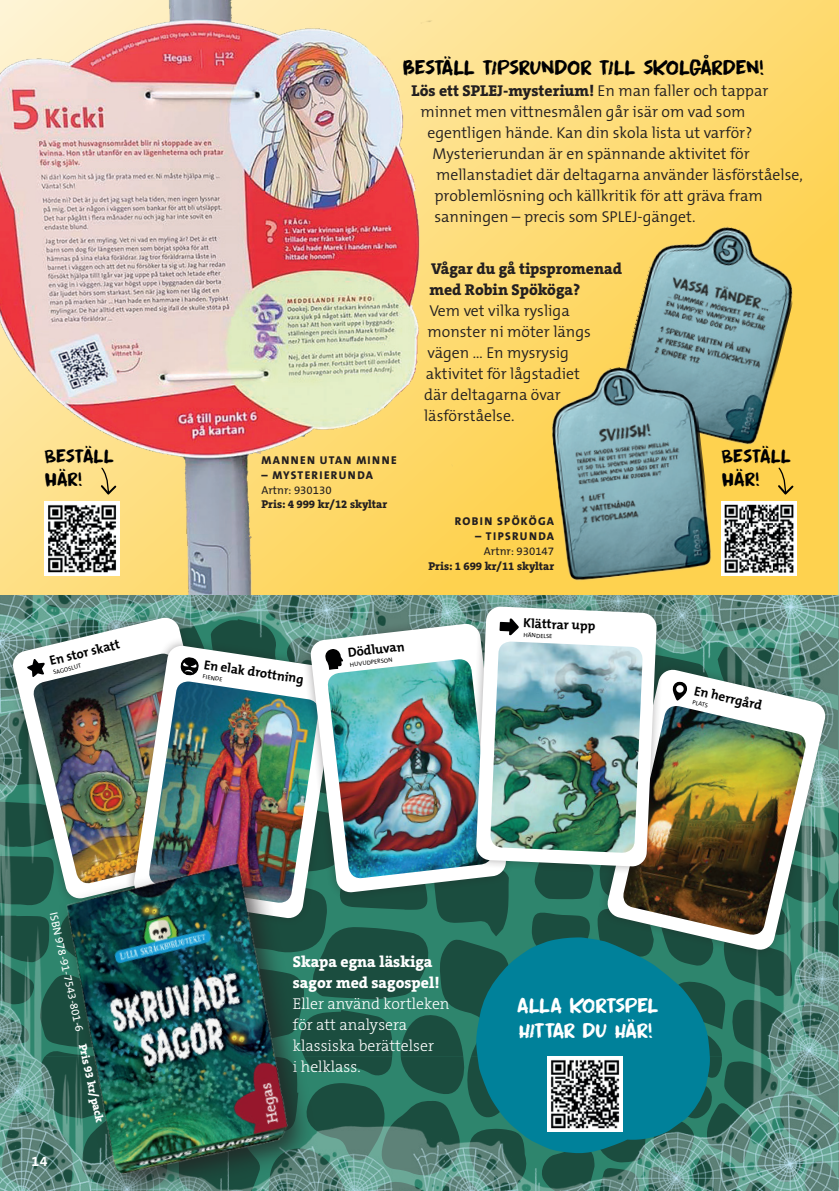
<style>
.page{position:relative;width:839px;height:1191px;background:#fff}
.page>*{position:absolute;margin:0;border:0;box-sizing:border-box;transform-origin:0 0}
.t1{font:21px "Apex Brush";letter-spacing:-.02em;color:#000002}
.t2{font:21px/25.2px "Apex Brush";letter-spacing:-.03em;color:#fff}
.t3{font:19.25px/23.1px "Apex Brush";letter-spacing:-.01em;color:#000002}
.t4{font:300 15.75px/21px "The Mix B W4";color:#231f20}
.t5{font:800 15.75px/21px "The Serif C5";color:#231f20}
.t6{font:300 15.75px/21px "The Serif C5";color:#fff}
.t7{font:800 15.75px/21px "The Serif C5";color:#fff}
.t8{font:700 14px "The Mix B W7";color:#fff}
.t9{font:700 13.3px "The Mix B W7";color:#000001}
.t10{font:700 13.12px "The Mix B W7";color:#000001}
.t11{font:800 11.38px "The Mix B W8";letter-spacing:.115em;color:#231f20}
.t12{font:800 11.38px "The Serif C5";color:#231f20}
.t13{font:11.38px "The Mix B W5 Plain";color:#fff}
.t14{font:11.38px "The Mix B W5 Plain";color:#231f20}
.t15{font:6.12px "The Mix B W5 Plain";color:#000001}
.s1{font-family:"The Mix B W4";font-weight:300}
.s2{font-family:"The Serif C5";font-weight:800}
</style>
<div class="page">
<svg style="left:452px;top:0;width:386px;height:595px;background:#feda70"></svg>
<hr style="left:838px;top:0;width:1px;height:595px;background:#c6df92">
<div style="left:681px;top:309px;width:157px;height:286px;background:#fed24f"></div>
<img style="left:0;top:0;width:452px;height:595px">
<img style="left:0;top:595px;width:837px;height:596px">
<img style="left:490px;top:641px;width:153px;height:212px">
<img style="left:45px;top:501px;width:74px;height:74px">
<svg style="left:99px;top:466px;width:19px;height:30px"></svg>
<img style="left:721px;top:501px;width:75px;height:74px">
<svg style="left:776px;top:466px;width:19px;height:30px"></svg>
<img style="left:613px;top:211px;width:193px;height:238px">
<img style="left:545px;top:359px;width:169px;height:224px">
<svg style="left:476px;top:937px;width:234px;height:217px;background:#0b7a89"></svg>
<img style="left:547px;top:1056px;width:75px;height:75px">
<img style="left:22px;top:841px;width:311px;height:350px">
<h1 class="t1" style="left:403px;top:54px;width:363px">BESTÄLL TIPSRUNDOR TILL SKOLGÅRDEN!</h1>
<p class="t5" style="left:411px;top:80px;width:358px">Lös ett SPLEJ-mysterium! <span class="s1">En man faller och tappar</span></p>
<p class="t4" style="left:420px;top:101px;width:326px">minnet men vittnesmålen går isär om vad som</p>
<p class="t4" style="left:427px;top:122px;width:326px">egentligen hände. Kan din skola lista ut varför?</p>
<p class="t4" style="left:432px;top:143px;width:318px">Mysterierundan är en spännande aktivitet för</p>
<p class="t4" style="left:436px;top:164px;width:368px">mellanstadiet där deltagarna använder läsförståelse,</p>
<p class="t4" style="left:434px;top:185px;width:330px">problemlösning och källkritik för att gräva fram</p>
<p class="t4" style="left:434px;top:206px;width:262px">sanningen – precis som SPLEJ-gänget.</p>
<p class="t5" style="left:429px;top:259px;width:194px">Vågar du gå tipspromenad med Robin Spököga?</p>
<p class="t4" style="left:424px;top:301px;width:168px;text-indent:5px">Vem vet vilka rysliga monster ni möter längs vägen ... En mysrysig aktivitet för lågstadiet där deltagarna övar läsförståelse.</p>
<p class="t3" style="left:45px;top:444px;width:71px">BESTÄLL<br>HÄR!</p>
<p class="t3" style="left:721px;top:444px;width:71px">BESTÄLL<br>HÄR!</p>
<p class="t11" style="left:261px;top:453px;width:137px">MANNEN UTAN MINNE</p>
<p class="t11" style="left:261px;top:467px;width:113px">– MYSTERIERUNDA</p>
<p class="t14" style="left:261px;top:482px;width:72px">Artnr: 930130</p>
<p class="t12" style="left:261px;top:497px;width:127px">Pris: 4 999 kr/12 skyltar</p>
<p class="t9" style="left:48px;top:652px;width:73px;rotate:-13deg">En stor skatt</p>
<p class="t15" style="left:52px;top:668px;width:30px;rotate:-14deg">SAGOSLUT</p>
<p class="t13" style="left:60px;top:910px;width:217px;rotate:77deg">ISBN 978-91-7543-801-6 <span class="s2">Pris 93 kr/pack</span></p>
<p class="t8" style="left:32px;top:1152px;width:18px">14</p>
<p class="t9" style="left:347px;top:644px;width:58px;rotate:-7deg">Dödluvan</p>
<p class="t10" style="left:205px;top:655px;width:102px;rotate:9deg">En elak drottning</p>
<p class="t15" style="left:349px;top:660px;width:44px;rotate:-6deg">HUVUDPERSON</p>
<p class="t15" style="left:203px;top:672px;width:21px;rotate:9deg">FIENDE</p>
<p class="t11" style="left:454px;top:514px;width:101px">ROBIN SPÖKÖGA</p>
<p class="t11" style="left:475px;top:529px;width:80px">– TIPSRUNDA</p>
<p class="t14" style="left:484px;top:544px;width:72px">Artnr: 930147</p>
<p class="t12" style="left:428px;top:559px;width:127px">Pris: 1 699 kr/11 skyltar</p>
<p class="t9" style="left:523px;top:614px;width:74px;rotate:3deg">Klättrar upp</p>
<p class="t15" style="left:523px;top:631px;width:30px;rotate:3deg">HÄNDELSE</p>
<p class="t9" style="left:696px;top:682px;width:71px;rotate:13deg">En herrgård</p>
<p class="t15" style="left:693px;top:698px;width:17px;rotate:13deg">PLATS</p>
<p class="t7" style="left:293px;top:951px;width:148px">Skapa egna läskiga sagor med sagospel!</p>
<p class="t6" style="left:293px;top:993px;width:158px">Eller använd kortleken för att analysera klassiska berättelser<br>i helklass.</p>
<h1 class="t2" style="left:517px;top:992px;width:143px">ALLA KORTSPEL<br>HITTAR DU HÄR!</h1>
</div>
